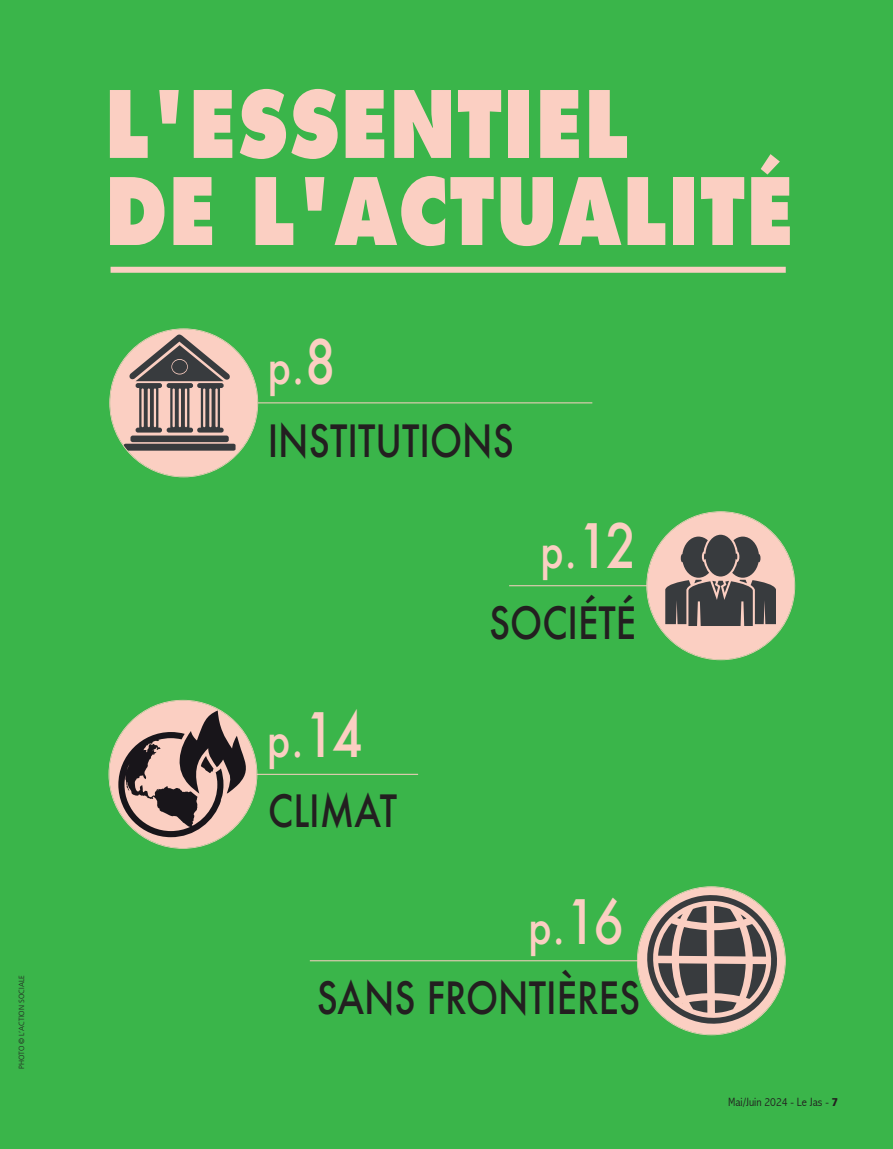
<style>
.page{position:relative;width:893px;height:1149px;background:#fff}
.page>*{position:absolute;margin:0;border:0;box-sizing:border-box;transform-origin:0 0}
.t1{font:800 90px/87px "Futura Std";letter-spacing:.025em;color:#fbcfc2;scale:.83 1}
.t2{font:500 46.8px "Futura";color:#fbcfc2;scale:.83 1}
.t3{font:500 43.2px "Futura";color:#231f20;scale:.83 1}
.t4{font:300 condensed 12px "Abadi";color:#231f20;scale:1.05 1}
.t5{font:300 7.5px "Frutiger";color:#231f20}
.s1{font-size:59.4px}
.s2{font-weight:800}
</style>
<div class="page">
<div style="left:0;top:0;width:893px;height:1148px;background:#3ab54a"></div>
<div style="left:638px;top:886px;width:147px;height:148px;background:#fbcfc2;border-radius:50%"></div>
<svg style="left:638px;top:886px;width:147px;height:137px"></svg>
<hr style="left:310px;top:960px;width:331px;height:1px;background:#fbcfc2">
<div style="left:109px;top:700px;width:148px;height:147px;background:#fbcfc2;border-radius:50%"></div>
<svg style="left:118px;top:710px;width:128px;height:127px"></svg>
<hr style="left:257px;top:773px;width:161px;height:1px;background:#fbcfc2">
<div style="left:111px;top:267px;width:675px;height:6px;background:#fbcfc2"></div>
<div style="left:110px;top:329px;width:147px;height:147px;background:#fbcfc2;border-radius:50%"></div>
<div style="left:130px;top:435px;width:99px;height:7px;background:#383b3e;border-radius:2px"></div>
<svg style="left:124px;top:443px;width:112px;height:7px"></svg>
<svg style="left:129px;top:334px;width:101px;height:98px"></svg>
<div style="left:647px;top:512px;width:147px;height:147px;background:#fbcfc2;border-radius:50%"></div>
<svg style="left:665px;top:534px;width:111px;height:91px"></svg>
<hr style="left:258px;top:402px;width:334px;height:1px;background:#fbcfc2">
<hr style="left:509px;top:585px;width:138px;height:1px;background:#fbcfc2">
<p class="t5" style="left:19px;top:1068px;width:95px;rotate:-90deg">PHOTO © L’ACTION SOCIALE</p>
<h1 class="t1" style="left:105px;top:88px;width:831px">L'ESSENTIEL<br>DE L'ACTUALITÉ</h1>
<p class="t2" style="left:268px;top:335px;width:83px">p.<span class="s1">8</span></p>
<p class="t3" style="left:268px;top:411px;width:298px">INSTITuTIONS</p>
<p class="t2" style="left:540px;top:519px;width:117px">p.<span class="s1">12</span></p>
<p class="t2" style="left:267px;top:708px;width:117px">p.<span class="s1">14</span></p>
<p class="t3" style="left:268px;top:782px;width:157px">CLIMAT</p>
<p class="t3" style="left:489px;top:593px;width:179px">SOCIéTé</p>
<p class="t2" style="left:529px;top:894px;width:116px">p.<span class="s1">16</span></p>
<p class="t3" style="left:317px;top:968px;width:391px">SANS FRONTIÈRES</p>
<p class="t4" style="left:728px;top:1094px;width:106px">Mai/Juin 2024 - Le Jas - <span class="s2">7</span></p>
</div>
